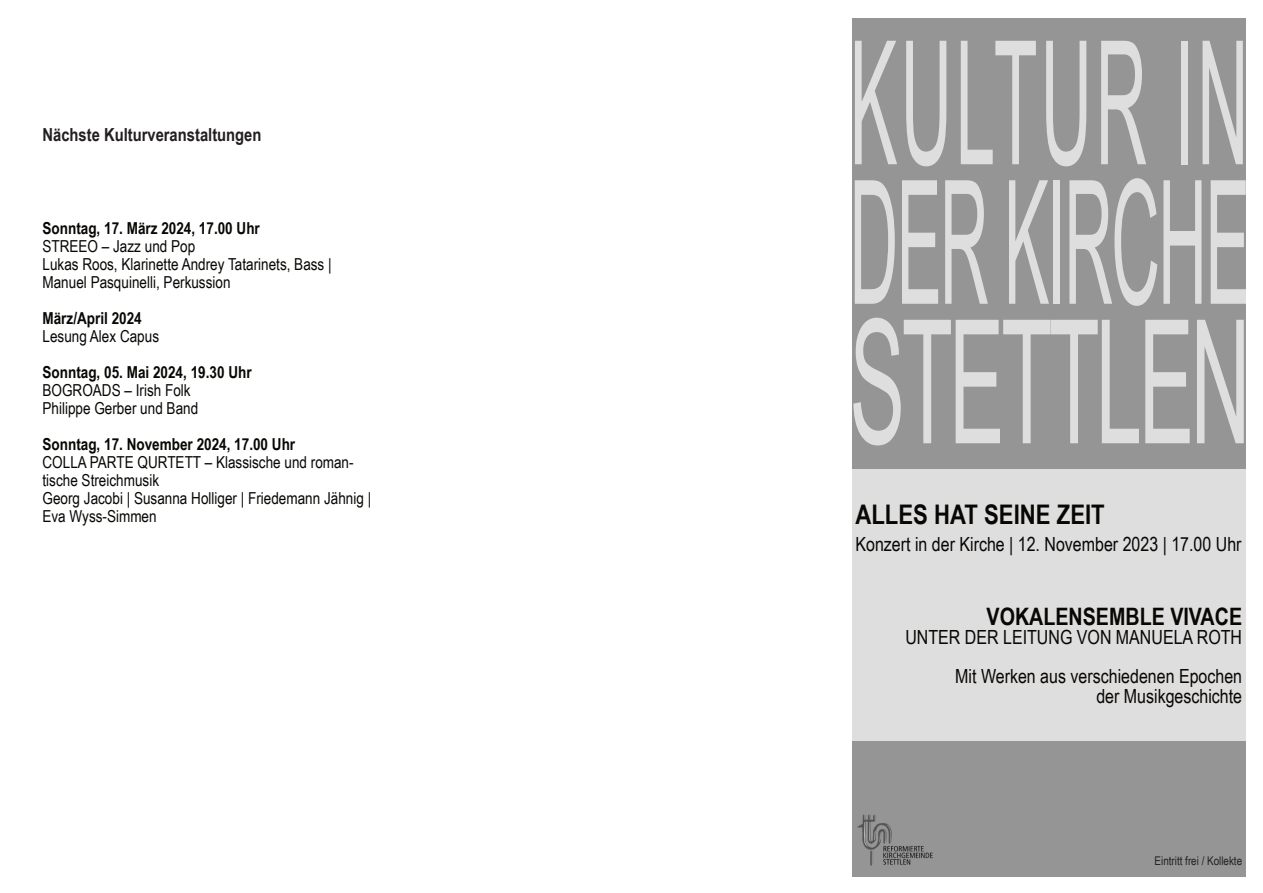
<style>
.page{position:relative;width:1263px;height:893px;background:#fff}
.page>*{position:absolute;margin:0;border:0;box-sizing:border-box;transform-origin:0 0}
.t1{font:172.5px/139.5px "Arial Narrow";letter-spacing:-.02em;color:rgb(255 255 255/.7);text-align:justify;scale:.5 1}
.t2{font:700 27px "Arial Narrow";color:#080704}
.t3{font:700 24px "Arial Narrow";color:#080704}
.t4{font:19.5px/39px "Arial Narrow";color:#080704;text-align:right}
.t5{font:700 18px "Arial Narrow";color:#231f20}
.t6{font:16.5px/18px "Arial Narrow";color:#080704}
.t7{font:700 16.5px "Arial Narrow";color:#080704}
.t8{font:12px "Arial Narrow";color:#231f20}
</style>
<div class="page">
<div style="left:852px;top:18px;width:393px;height:859px;background:#969595"></div>
<img style="left:857px;top:814px;width:76px;height:52px">
<div style="left:852px;top:470px;width:393px;height:271px;background:#dfdede"></div>
<p class="t5" style="left:43px;top:128px;width:220px">Nächste Kulturveranstaltungen</p>
<p class="t7" style="left:43px;top:222px;width:219px">Sonntag, 17. März 2024, 17.00 Uhr</p>
<p class="t6" style="left:43px;top:239px;width:291px">STREEO – Jazz und Pop<br>Lukas Roos, Klarinette Andrey Tatarinets, Bass |<br>Manuel Pasquinelli, Perkussion</p>
<p class="t7" style="left:43px;top:312px;width:101px">März/April 2024</p>
<p class="t6" style="left:43px;top:329px;width:118px">Lesung Alex Capus</p>
<p class="t7" style="left:43px;top:366px;width:211px">Sonntag, 05. Mai 2024, 19.30 Uhr</p>
<p class="t6" style="left:43px;top:383px;width:157px">BOGROADS – Irish Folk<br>Philippe Gerber und Band</p>
<p class="t7" style="left:43px;top:438px;width:254px">Sonntag, 17. November 2024, 17.00 Uhr</p>
<p class="t6" style="left:43px;top:455px;width:330px">COLLA PARTE QURTETT – Klassische und roman&shy;tische Streichmusik<br>Georg Jacobi | Susanna Holliger | Friedemann Jähnig | Eva Wyss-Simmen</p>
<h1 class="t1" style="left:850px;top:50px;width:804px">KULTUR IN DER KIRCHE STETTLEN</h1>
<h2 class="t2" style="left:855px;top:504px;width:251px">ALLES HAT SEINE ZEIT</h2>
<p class="t4" style="left:855px;top:526px;width:388px">Konzert in der Kirche | 12. November 2023 | 17.00 Uhr</p>
<h3 class="t3" style="left:987px;top:607px;width:257px">VOKALENSEMBLE VIVACE</h3>
<p class="t4" style="left:905px;top:620px;width:338px">UNTER DER LEITUNG VON MANUELA ROTH<br>Mit Werken aus verschiedenen Epochen</p>
<p class="t4" style="left:1096px;top:678px;width:147px">der Musikgeschichte</p>
<p class="t8" style="left:1154px;top:856px;width:89px">Eintritt frei / Kollekte</p>
</div>
